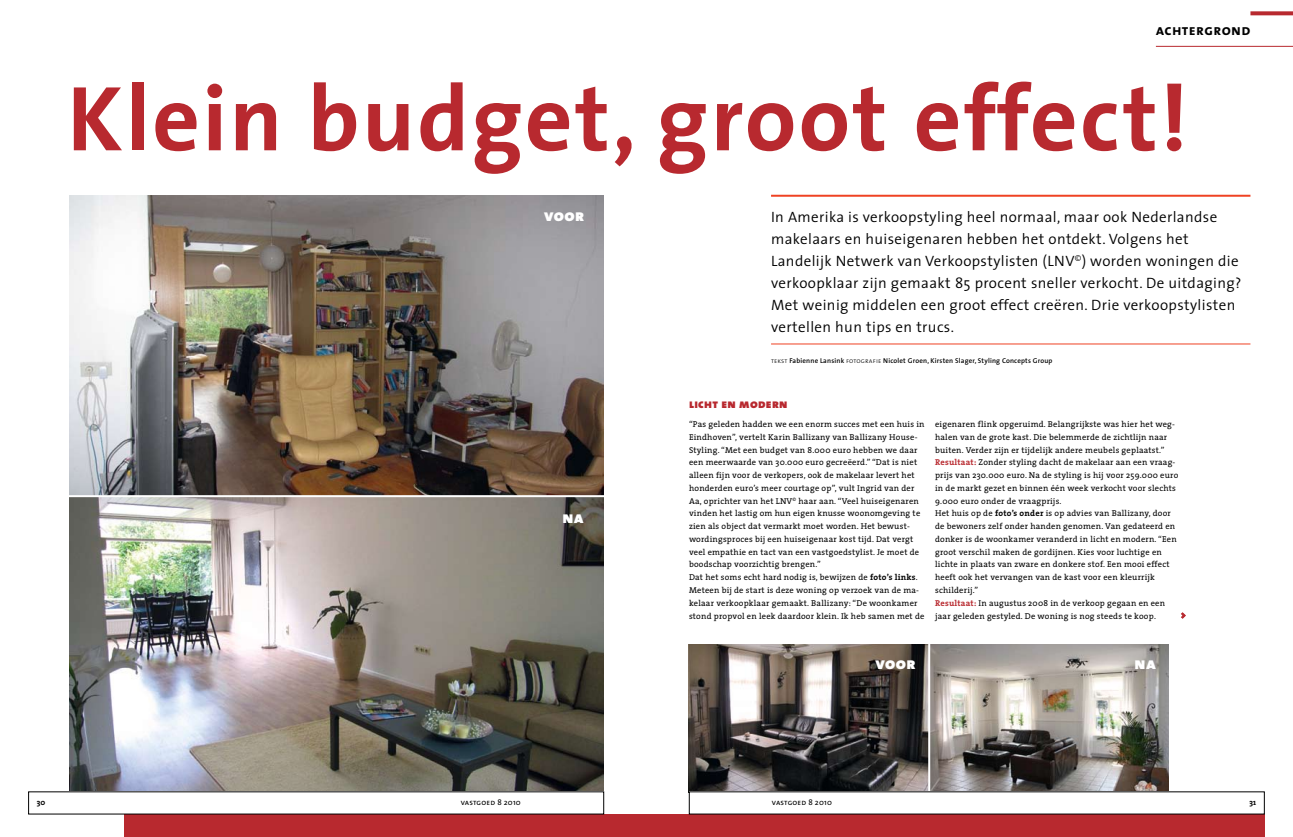
<style>
.page{position:relative;width:1293px;height:837px;background:#fff}
.page>*{position:absolute;margin:0;border:0;box-sizing:border-box;transform-origin:0 0}
.t1{font:700 93px "The Sans";letter-spacing:.025em;color:#b8292f}
.t2{font:16.5px "The Sans Black Caps";letter-spacing:.025em;color:#fff}
.t3{font:300 15px/22px "The Sans";letter-spacing:.025em;color:#000}
.t4{font:15px "The Sans Bold Caps";letter-spacing:.025em;color:#000}
.t5{font:12.5px "The Sans Black Caps";letter-spacing:.025em;color:#b8292f}
.t6{font:8.5px/12.8px "The Serif";letter-spacing:.025em;color:#000}
.t7{font:8px "The Sans Caps";letter-spacing:.02em;color:#000}
.t8{font:700 8px "The Serif";color:#000}
.t9{font:600 7px "The Sans";letter-spacing:.025em;color:#000}
.s1{font-family:"The Sans Light Caps";font-weight:400}
.s2{font-weight:700}
.s3{font-weight:700;color:#b8292f}
.s4{font-family:"The Sans"}
</style>
<div class="page">
<img style="left:69px;top:196px;width:535px;height:595px">
<hr style="left:771px;top:195px;width:479px;height:2px;background:#ef4223">
<hr style="left:771px;top:343px;width:479px;height:1px;background:#ef4223">
<div style="left:125px;top:814px;width:1139px;height:22px;background:#b8292f"></div>
<hr style="left:0;top:495px;width:610px;height:2px;background:#fff">
<svg style="left:1250px;top:11px;width:43px;height:4px"></svg>
<hr style="left:1156px;top:46px;width:137px;height:1px;background:#b8292f">
<img style="left:688px;top:644px;width:480px;height:148px">
<hr style="left:928px;top:627px;width:2px;height:165px;background:#fff">
<svg style="left:1181px;top:612px;width:5px;height:6px"></svg>
<h3 class="t4" style="left:1155px;top:18px;width:96px">achtergrond</h3>
<h1 class="t1" style="left:67px;top:41px;width:1122px">Klein budget, groot effect!</h1>
<h2 class="t2" style="left:544px;top:201px;width:41px">voor</h2>
<h2 class="t2" style="left:562px;top:503px;width:23px">na</h2>
<p class="t3" style="left:771px;top:206px;width:472px">In Amerika is verkoopstyling heel normaal, maar ook Nederlandse makelaars en huiseigenaren hebben het ontdekt. Volgens het Landelijk Netwerk van Verkoopstylisten (LNV<sup>©</sup>) worden woningen die verkoopklaar zijn gemaakt 85 procent sneller verkocht. De uitdaging?<br>Met weinig middelen een groot effect creëren. Drie verkoopstylisten vertellen hun tips en trucs.</p>
<p class="t9" style="left:771px;top:354px;width:283px"><span class="s1">tekst</span> Fabienne Lansink <span class="s1">fotografie</span> Nicolet Groen, Kirsten Slager, Styling Concepts Group</p>
<h3 class="t5" style="left:689px;top:393px;width:100px">licht en modern</h3>
<p class="t6" style="left:689px;top:417px;width:237px">“Pas geleden hadden we een enorm succes met een huis in Eindhoven”, vertelt Karin Ballizany van Ballizany House-Styling. “Met een budget van 8.000 euro hebben we daar een meerwaarde van 30.000 euro gecreëerd.” “Dat is niet alleen fijn voor de verkopers, ook de makelaar levert het honderden euro’s meer courtage op”, vult Ingrid van der Aa, oprichter van het LNV<sup>©</sup> haar aan. “Veel huiseigenaren vinden het lastig om hun eigen knusse woonomgeving te zien als object dat vermarkt moet worden. Het bewust&shy;wordingsproces bij een huiseigenaar kost tijd. Dat vergt veel empathie en tact van een vastgoedstylist. Je moet de boodschap voorzichtig brengen.”<br>Dat het soms echt hard nodig is, bewijzen de <span class="s2">foto’s links</span>.<br>Meteen bij de start is deze woning op verzoek van de ma&shy;kelaar verkoopklaar gemaakt. Ballizany: “De woonkamer stond propvol en leek daardoor klein. Ik heb samen met de</p>
<p class="t6" style="left:935px;top:417px;width:245px">eigenaren flink opgeruimd. Belangrijkste was hier het weg&shy;halen van de grote kast. Die belemmerde de zichtlijn naar buiten. Verder zijn er tijdelijk andere meubels geplaatst.” <span class="s3">Resultaat:</span> Zonder styling dacht de makelaar aan een vraag&shy;prijs van 230.000 euro. Na de styling is hij voor 259.000 euro in de markt gezet en binnen één week verkocht voor slechts 9.000 euro onder de vraagprijs.<br>Het huis op de <span class="s2">foto’s onder</span> is op advies van Ballizany, door de bewoners zelf onder handen genomen. Van gedateerd en donker is de woonkamer veranderd in licht en modern. “Een groot verschil maken de gordijnen. Kies voor luchtige en lichte in plaats van zware en donkere stof. Een mooi effect heeft ook het vervangen van de kast voor een kleurrijk schilderij.”<br><span class="s3">Resultaat:</span> In augustus 2008 in de verkoop gegaan en een jaar geleden gestyled. De woning is nog steeds te koop.</p>
<h2 class="t2" style="left:875px;top:648px;width:41px">voor</h2>
<h2 class="t2" style="left:1134px;top:648px;width:23px">na</h2>
<p class="t8" style="left:37px;top:795px;width:10px">30</p>
<p class="t7" style="left:461px;top:795px;width:62px">vastgoed <span class="s4">8 2010</span></p>
<p class="t7" style="left:772px;top:795px;width:62px">vastgoed <span class="s4">8 2010</span></p>
<p class="t8" style="left:1249px;top:795px;width:8px">31</p>
</div>
